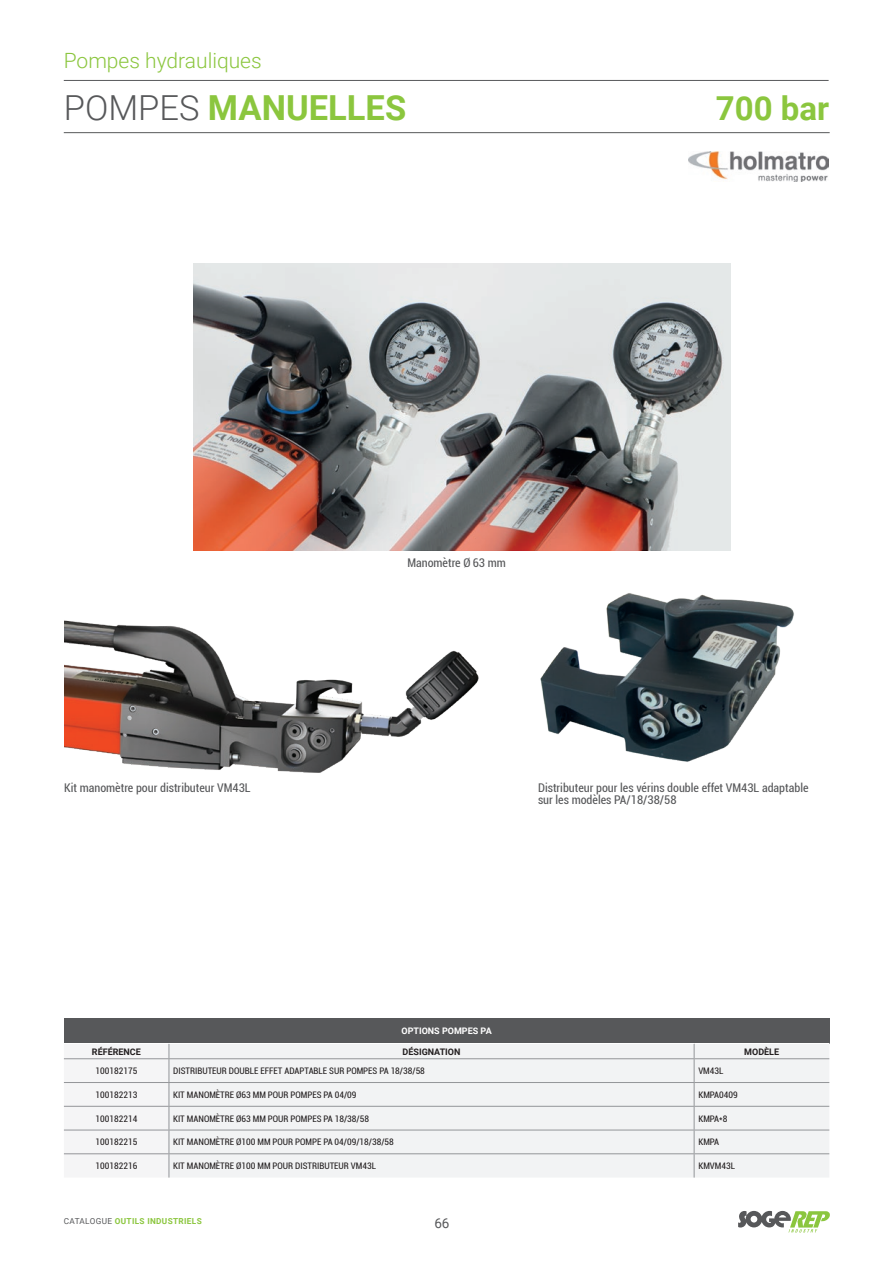
<style>
.page{position:relative;width:893px;height:1263px;background:#fff}
.page>*{position:absolute;margin:0;border:0;box-sizing:border-box;transform-origin:0 0}
.t1{font:700 34.5px "Roboto";color:#8bc63e}
.t2{font:700 33px "Roboto";color:#8bc63e}
.t3{font:300 21px "Roboto";color:#8bc63e}
.t4{font:13.5px "Roboto";color:#57585a}
.t5{font:condensed 12px/12px "Roboto";color:#57585a}
.t6{font:condensed 9px "Roboto";color:#231f20}
.t7{font:700 9px "Roboto";color:#231f20}
.t8{font:700 9px "Roboto";color:#fff}
.t9{font:700 8.25px "Roboto";letter-spacing:.04em;color:#8bc63e}
.s1{font-weight:300;color:#57585a}
.s2{font-weight:400;color:#57585a}
</style>
<div class="page">
<hr style="left:64px;top:132px;width:766px;height:1px;background:#57585a">
<hr style="left:64px;top:80px;width:765px;height:1px;background:#57585a">
<svg style="left:738px;top:1211px;width:92px;height:21px"></svg>
<img style="left:688px;top:152px;width:140px;height:30px">
<img style="left:194px;top:264px;width:537px;height:286px">
<div style="left:64px;top:1018px;width:765px;height:25px;background:#57585a"></div>
<div style="left:170px;top:1044px;width:659px;height:133px;background:#f2f3f4"></div>
<hr style="left:169px;top:1058px;width:525px;height:1px;background:#939598">
<hr style="left:694px;top:1058px;width:135px;height:1px;background:#939598">
<hr style="left:169px;top:1082px;width:525px;height:1px;background:#939598">
<hr style="left:694px;top:1082px;width:135px;height:1px;background:#939598">
<hr style="left:169px;top:1106px;width:525px;height:1px;background:#939598">
<hr style="left:694px;top:1106px;width:135px;height:1px;background:#939598">
<hr style="left:169px;top:1130px;width:525px;height:1px;background:#939598">
<hr style="left:694px;top:1130px;width:135px;height:1px;background:#939598">
<hr style="left:169px;top:1153px;width:525px;height:1px;background:#939598">
<hr style="left:694px;top:1153px;width:135px;height:1px;background:#939598">
<svg style="left:694px;top:1044px;width:1px;height:133px"></svg>
<svg style="left:64px;top:1043px;width:106px;height:134px"></svg>
<img style="left:540px;top:593px;width:254px;height:169px">
<img style="left:65px;top:620px;width:414px;height:153px">
<h3 class="t3" style="left:64px;top:46px;width:200px">Pompes hydrauliques</h3>
<h1 class="t1" style="left:64px;top:84px;width:344px"><span class="s1">POMPES</span> MANUELLES</h1>
<h2 class="t2" style="left:716px;top:85px;width:115px">700 bar</h2>
<h3 class="t5" style="left:64px;top:781px;width:188px">Kit manomètre pour distributeur VM43L</h3>
<h3 class="t5" style="left:407px;top:556px;width:100px">Manomètre Ø 63 mm</h3>
<h3 class="t5" style="left:538px;top:781px;width:272px">Distributeur pour les vérins double effet VM43L adaptable sur les modèles PA/18/38/58</h3>
<p class="t8" style="left:402px;top:1024px;width:92px">OPTIONS POMPES PA</p>
<p class="t7" style="left:92px;top:1045px;width:50px">RÉFÉRENCE</p>
<p class="t7" style="left:403px;top:1045px;width:59px">DÉSIGNATION</p>
<p class="t7" style="left:744px;top:1045px;width:36px">MODÈLE</p>
<p class="t6" style="left:96px;top:1064px;width:43px">100182175</p>
<p class="t6" style="left:173px;top:1064px;width:253px">DISTRIBUTEUR DOUBLE EFFET ADAPTABLE SUR POMPES PA 18/38/58</p>
<p class="t6" style="left:698px;top:1064px;width:27px">VM43L</p>
<p class="t6" style="left:96px;top:1088px;width:43px">100182213</p>
<p class="t6" style="left:173px;top:1088px;width:185px">KIT MANOMÈTRE Ø63 MM POUR POMPES PA 04/09</p>
<p class="t6" style="left:698px;top:1088px;width:41px">KMPA0409</p>
<p class="t6" style="left:96px;top:1112px;width:43px">100182214</p>
<p class="t6" style="left:173px;top:1112px;width:197px">KIT MANOMÈTRE Ø63 MM POUR POMPES PA 18/38/58</p>
<p class="t6" style="left:698px;top:1112px;width:30px">KMPA*8</p>
<p class="t6" style="left:96px;top:1136px;width:43px">100182215</p>
<p class="t6" style="left:173px;top:1136px;width:222px">KIT MANOMÈTRE Ø100 MM POUR POMPE PA 04/09/18/38/58</p>
<p class="t6" style="left:698px;top:1136px;width:22px">KMPA</p>
<p class="t6" style="left:96px;top:1159px;width:43px">100182216</p>
<p class="t6" style="left:173px;top:1159px;width:204px">KIT MANOMÈTRE Ø100 MM POUR DISTRIBUTEUR VM43L</p>
<p class="t6" style="left:698px;top:1159px;width:38px">KMVM43L</p>
<p class="t9" style="left:64px;top:1215px;width:139px"><span class="s2">CATALOGUE</span> OUTILS INDUSTRIELS</p>
<h3 class="t4" style="left:435px;top:1214px;width:16px">66</h3>
</div>
